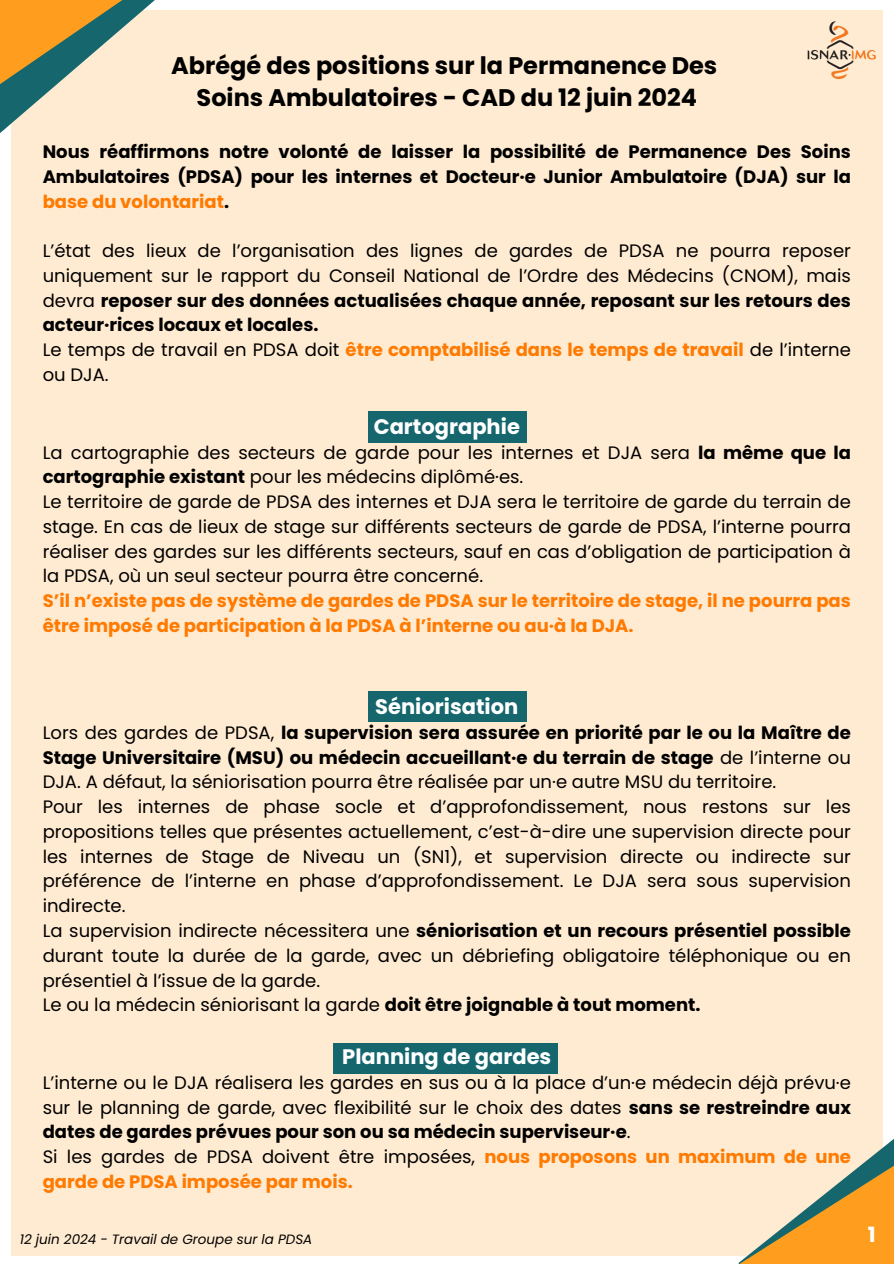
<style>
.page{position:relative;width:894px;height:1264px;background:#fff}
.page>*{position:absolute;margin:0;border:0;box-sizing:border-box;transform-origin:0 0}
.t1{font:700 24px/32.7px "Poppins";color:#000;text-align:center}
.t2{font:700 21px "Poppins";color:#fff}
.t3{font:18px/24.8px "Poppins";color:#000}
.t4{font:700 18px/24.8px "Poppins";color:#000;text-align:justify}
.t5{font:italic 13.5px "Poppins";color:#000}
.s1{color:#ff7a00}
.s2{font-weight:700}
.s3{font-weight:700;color:#ff7a00}
</style>
<div class="page">
<div style="left:12px;top:10px;width:871px;height:1244px;background:#ffebd1"></div>
<div style="left:368px;top:411px;width:158px;height:32px;background:#15676d"></div>
<div style="left:368px;top:691px;width:158px;height:30px;background:#15676d"></div>
<div style="left:333px;top:1043px;width:224px;height:30px;background:#15676d"></div>
<img style="left:807px;top:21px;width:69px;height:59px">
<svg style="left:0;top:0;width:155px;height:146px"></svg>
<svg style="left:707px;top:1139px;width:186px;height:124px"></svg>
<p class="t1" style="left:171px;top:49px;width:547px">Abrégé des positions sur la Permanence Des<br>Soins Ambulatoires - CAD du 12 juin 2024</p>
<p class="t4" style="left:43px;top:139px;width:809px">Nous réaffirmons notre volonté de laisser la possibilité de Permanence Des Soins Ambulatoires (PDSA) pour les internes et Docteur·e Junior Ambulatoire (DJA) sur la <span class="s1">base du volontariat</span>.</p>
<h1 class="t3" style="left:43px;top:238px;width:809px">L’état des lieux de l’organisation des lignes de gardes de PDSA ne pourra reposer uniquement sur le rapport du Conseil National de l’Ordre des Médecins (CNOM), mais devra <span class="s2">reposer sur des données actualisées chaque année, reposant sur les retours des acteur·rices locaux et locales.<br></span>Le temps de travail en PDSA doit <span class="s3">être comptabilisé dans le temps de travail</span> de l’interne ou DJA.</h1>
<h2 class="t2" style="left:373px;top:412px;width:148px">Cartographie</h2>
<h2 class="t3" style="left:43px;top:440px;width:809px">La cartographie des secteurs de garde pour les internes et DJA sera <span class="s2">la même que la cartographie existant</span> pour les médecins diplômé·es.<br>Le territoire de garde de PDSA des internes et DJA sera le territoire de garde du terrain de stage. En cas de lieux de stage sur différents secteurs de garde de PDSA, l’interne pourra réaliser des gardes sur les différents secteurs, sauf en cas d’obligation de participation à la PDSA, où un seul secteur pourra être concerné.<br><span class="s3">S’il n’existe pas de système de gardes de PDSA sur le territoire de stage, il ne pourra pas être imposé de participation à la PDSA à l’interne ou au·à la DJA.</span></h2>
<h3 class="t2" style="left:375px;top:692px;width:144px">Séniorisation</h3>
<h3 class="t3" style="left:43px;top:720px;width:809px">Lors des gardes de PDSA, <span class="s2">la supervision sera assurée en priorité par le ou la Maître de Stage Universitaire (MSU) ou médecin accueillant·e du terrain de stage</span> de l’interne ou DJA. A défaut, la séniorisation pourra être réalisée par un·e autre MSU du territoire.<br>Pour les internes de phase socle et d’approfondissement, nous restons sur les propositions telles que présentes actuellement, c’est-à-dire une supervision directe pour les internes de Stage de Niveau un (SN1), et supervision directe ou indirecte sur préférence de l’interne en phase d’approfondissement. Le DJA sera sous supervision indirecte.<br>La supervision indirecte nécessitera une <span class="s2">séniorisation et un recours présentiel possible </span>durant toute la durée de la garde, avec un débriefing obligatoire téléphonique ou en présentiel à l’issue de la garde.<br>Le ou la médecin séniorisant la garde <span class="s2">doit être joignable à tout moment.</span></h3>
<h3 class="t2" style="left:342px;top:1042px;width:210px">Planning de gardes</h3>
<h3 class="t3" style="left:43px;top:1070px;width:809px">L’interne ou le DJA réalisera les gardes en sus ou à la place d’un·e médecin déjà prévu·e sur le planning de garde, avec flexibilité sur le choix des dates <span class="s2">sans se restreindre aux dates de gardes prévues pour son ou sa médecin superviseur·e</span>.<br>Si les gardes de PDSA doivent être imposées, <span class="s3">nous proposons un maximum de une garde de PDSA imposée par mois.</span></h3>
<h3 class="t5" style="left:20px;top:1229px;width:294px">12 juin 2024 - Travail de Groupe sur la PDSA</h3>
<p class="t2" style="left:867px;top:1220px;width:9px">1</p>
</div>
